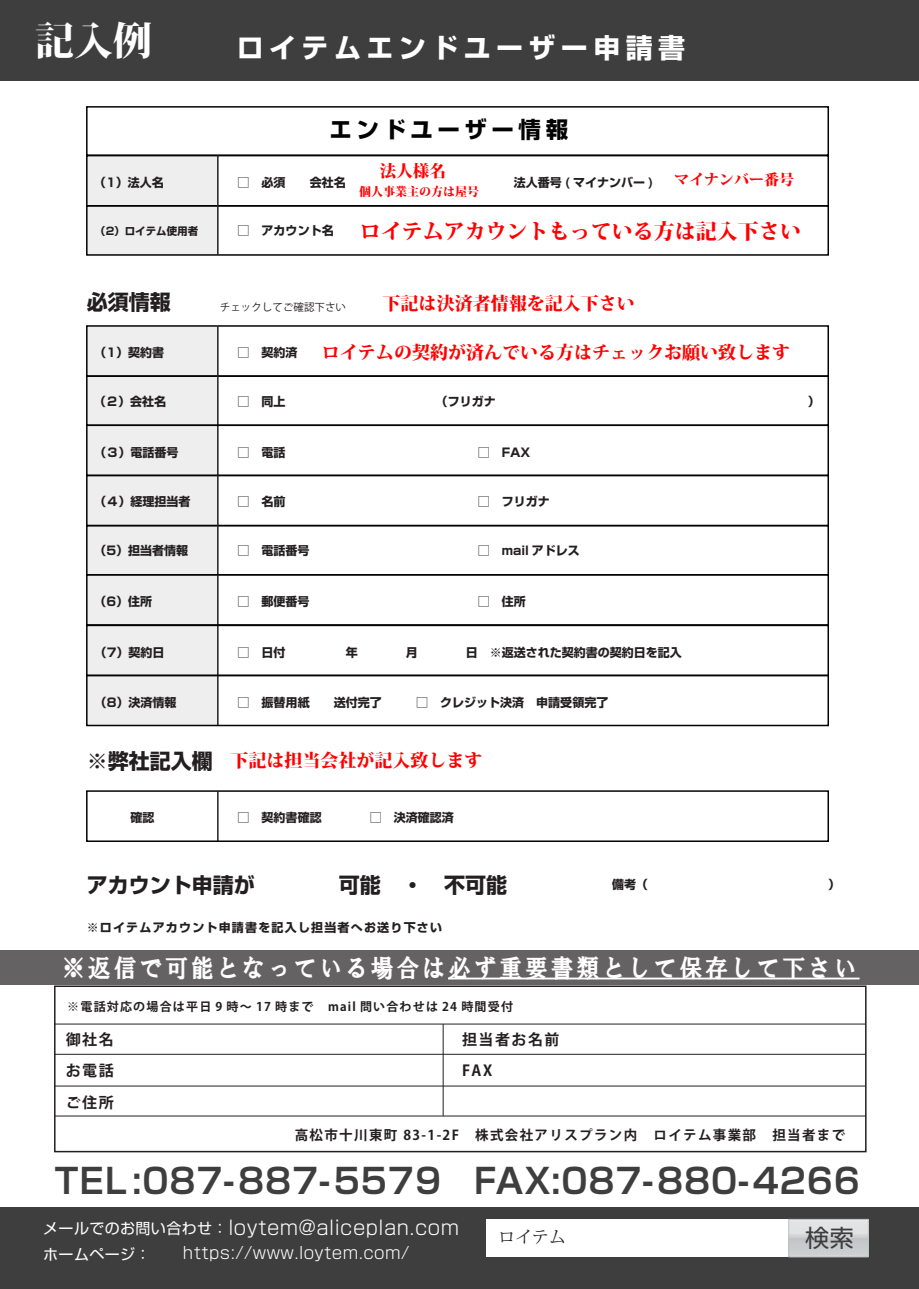
<style>
.page{position:relative;width:919px;height:1289px;background:#fff}
.page>*{position:absolute;margin:0;border:0;box-sizing:border-box;transform-origin:0 0}
.t1{font:800 39px "Koz Min Pro";color:#fff}
.t2{font:700 34.5px "Shin Go Pro De";letter-spacing:.025em;color:#3e3e3f}
.t3{font:700 27px "Shin Go Pro";letter-spacing:.2em;color:#fff}
.t4{font:25.5px "HG Soei Presence EB";letter-spacing:.12em;color:#fff;scale:.9 1}
.t5{font:24px "Shin Go Pro";color:#3e3e3f}
.t6{font:700 22.5px "Shin Go Pro";letter-spacing:.2em;color:#030303}
.t7{font:700 21px "Shin Go Pro";color:#231f20}
.t8{font:800 21px "Koz Min Pro";color:#f00}
.t9{font:300 19.5px "Shin Go Pro";letter-spacing:.025em;color:#fff}
.t10{font:800 18px "Koz Min Pro";color:#f00}
.t11{font:300 16.5px "Shin Go Pro";letter-spacing:.025em;color:#fff}
.t12{font:16.5px "Koz Min Pr 6 N";color:#231f20}
.t13{font:800 16.5px "Koz Min Pro";color:#f00}
.t14{font:15px/25.7px "Shin Go Pro";letter-spacing:.025em;color:#fff}
.t15{font:700 15px "Koz Go Pro";letter-spacing:.1em;color:#231f20}
.t16{font:800 15px "Koz Min Pro";color:#f00}
.t17{font:700 13.5px "Koz Go Pro";letter-spacing:.1em;color:#231f20}
.t18{font:700 12px "Shin Go Pro";color:#231f20}
.t19{font:700 12px "Koz Go Pro";letter-spacing:.1em;color:#231f20}
.t20{font:700 12px "Shin Go Pro";letter-spacing:.1em;color:#231f20}
.t21{font:800 12px "Koz Min Pro";color:#f00}
.t22{font:10.5px "Koz Go Pro";color:#231f20}
.t23{font:700 10.5px "Shin Go Pro";color:#231f20}
</style>
<div class="page">
<div style="left:87px;top:206px;width:131px;height:49px;background:#eee"></div>
<div style="left:87px;top:156px;width:131px;height:49px;background:#eee"></div>
<div style="left:0;top:950px;width:918px;height:34px;background:#656264"></div>
<div style="left:0;top:0;width:918px;height:81px;background:#3e3e3f"></div>
<div style="left:0;top:1207px;width:918px;height:81px;background:#3e3e3f"></div>
<div style="left:486px;top:1219px;width:302px;height:37px;background:#fff"></div>
<div style="left:788px;top:1218px;width:80px;height:39px;border:1px solid #c2c3c5"></div>
<svg style="left:788px;top:1219px;width:80px;height:37px;background:#d2d4d5"></svg>
<hr style="left:448px;top:977px;width:411px;height:2px;background:#fff">
<div style="left:54px;top:985px;width:812px;height:167px;border:2px solid #231f20"></div>
<hr style="left:55px;top:1023px;width:810px;height:1px;background:#231f20">
<hr style="left:55px;top:1053px;width:810px;height:1px;background:#231f20">
<hr style="left:55px;top:1085px;width:810px;height:1px;background:#231f20">
<hr style="left:55px;top:1115px;width:810px;height:1px;background:#231f20">
<hr style="left:443px;top:1024px;width:1px;height:91px;background:#231f20">
<div style="left:86px;top:106px;width:743px;height:50px;border:2px solid #030303"></div>
<hr style="left:217px;top:156px;width:1px;height:50px;background:#231f20">
<div style="left:86px;top:205px;width:743px;height:51px;border:2px solid #030303"></div>
<hr style="left:217px;top:205px;width:1px;height:50px;background:#231f20">
<div style="left:87px;top:376px;width:131px;height:49px;background:#eee"></div>
<div style="left:87px;top:326px;width:131px;height:49px;background:#eee"></div>
<div style="left:87px;top:426px;width:131px;height:49px;background:#eee"></div>
<div style="left:86px;top:325px;width:743px;height:52px;border:2px solid #030303"></div>
<hr style="left:217px;top:326px;width:1px;height:50px;background:#231f20">
<div style="left:86px;top:375px;width:743px;height:51px;border:2px solid #030303"></div>
<hr style="left:217px;top:375px;width:1px;height:50px;background:#231f20">
<hr style="left:217px;top:426px;width:1px;height:50px;background:#231f20">
<div style="left:86px;top:424px;width:743px;height:52px;border:2px solid #030303"></div>
<div style="left:87px;top:525px;width:131px;height:49px;background:#eee"></div>
<div style="left:87px;top:476px;width:131px;height:49px;background:#eee"></div>
<div style="left:87px;top:575px;width:131px;height:50px;background:#eee"></div>
<div style="left:86px;top:474px;width:743px;height:52px;border:2px solid #030303"></div>
<hr style="left:217px;top:475px;width:1px;height:50px;background:#231f20">
<div style="left:86px;top:525px;width:743px;height:50px;border:2px solid #030303"></div>
<hr style="left:217px;top:524px;width:1px;height:50px;background:#231f20">
<hr style="left:217px;top:575px;width:1px;height:50px;background:#231f20">
<div style="left:86px;top:574px;width:743px;height:51px;border:2px solid #030303"></div>
<div style="left:87px;top:626px;width:131px;height:49px;background:#eee"></div>
<hr style="left:217px;top:626px;width:1px;height:50px;background:#231f20">
<div style="left:86px;top:624px;width:743px;height:52px;border:2px solid #030303"></div>
<div style="left:87px;top:676px;width:131px;height:49px;background:#eee"></div>
<hr style="left:217px;top:675px;width:1px;height:51px;background:#231f20">
<div style="left:86px;top:674px;width:743px;height:52px;border:2px solid #030303"></div>
<hr style="left:217px;top:791px;width:1px;height:50px;background:#231f20">
<div style="left:86px;top:790px;width:743px;height:52px;border:2px solid #030303"></div>
<h1 class="t1" style="left:35px;top:11px;width:118px">記入例</h1>
<h3 class="t3" style="left:237px;top:26px;width:450px">ロイテムエンドユーザー申請書</h3>
<p class="t18" style="left:94px;top:172px;width:71px">（1）法人名</p>
<p class="t23" style="left:95px;top:223px;width:105px">（2）ロイテム使用者</p>
<h3 class="t7" style="left:87px;top:285px;width:86px">必須情報</h3>
<p class="t18" style="left:94px;top:343px;width:71px">（1）契約書</p>
<p class="t18" style="left:94px;top:391px;width:73px">（２）会社名</p>
<p class="t18" style="left:94px;top:442px;width:85px">（３）電話番号</p>
<p class="t18" style="left:94px;top:492px;width:97px">（４）経理担当者</p>
<p class="t18" style="left:94px;top:541px;width:95px">（5）担当者情報</p>
<p class="t18" style="left:94px;top:592px;width:59px">（6）住所</p>
<h3 class="t6" style="left:329px;top:112px;width:240px">エンドユーザー情報</h3>
<h3 class="t13" style="left:380px;top:159px;width:67px">法人様名</h3>
<p class="t16" style="left:674px;top:168px;width:121px">マイナンバー番号</p>
<h3 class="t8" style="left:360px;top:216px;width:443px">ロイテムアカウントもっている方は記入下さい</h3>
<p class="t18" style="left:237px;top:172px;width:109px">□ 必須　　会社名</p>
<p class="t18" style="left:513px;top:172px;width:141px">法人番号 ( マイナンバー )</p>
<p class="t21" style="left:359px;top:183px;width:121px">個人事業主の方は屋号</p>
<p class="t18" style="left:237px;top:221px;width:97px">□ アカウント名</p>
<p class="t22" style="left:220px;top:300px;width:127px">チェックしてご確認下さい</p>
<h3 class="t10" style="left:382px;top:290px;width:253px">下記は決済者情報を記入下さい</h3>
<h3 class="t10" style="left:322px;top:339px;width:469px">ロイテムの契約が済んでいる方はチェックお願い致します</h3>
<p class="t18" style="left:237px;top:343px;width:61px">□ 契約済</p>
<p class="t18" style="left:237px;top:391px;width:49px">□ 同上</p>
<p class="t18" style="left:429px;top:391px;width:67px">　（フリガナ</p>
<p class="t18" style="left:807px;top:391px;width:13px">）</p>
<p class="t18" style="left:237px;top:442px;width:49px">□ 電話</p>
<p class="t18" style="left:477px;top:442px;width:54px">□ FAX</p>
<p class="t18" style="left:237px;top:492px;width:49px">□ 名前</p>
<p class="t18" style="left:477px;top:492px;width:73px">□ フリガナ</p>
<p class="t18" style="left:237px;top:541px;width:73px">□ 電話番号</p>
<p class="t18" style="left:477px;top:541px;width:104px">□ mail アドレス</p>
<p class="t18" style="left:237px;top:592px;width:73px">□ 郵便番号</p>
<p class="t18" style="left:477px;top:592px;width:49px">□ 住所</p>
<p class="t18" style="left:95px;top:642px;width:71px">（7）契約日</p>
<p class="t18" style="left:237px;top:642px;width:49px">□ 日付</p>
<p class="t18" style="left:345px;top:642px;width:13px">年</p>
<p class="t18" style="left:405px;top:642px;width:13px">月</p>
<p class="t18" style="left:465px;top:642px;width:217px">日　※返送された契約書の契約日を記入</p>
<p class="t18" style="left:95px;top:692px;width:83px">（8）決済情報</p>
<p class="t18" style="left:237px;top:692px;width:145px">□ 振替用紙　　送付完了</p>
<p class="t18" style="left:416px;top:692px;width:193px">□ クレジット決済　申請受領完了</p>
<h3 class="t7" style="left:87px;top:744px;width:128px">※弊社記入欄</h3>
<h3 class="t10" style="left:230px;top:747px;width:253px">下記は担当会社が記入致します</h3>
<p class="t18" style="left:130px;top:808px;width:25px">確認</p>
<p class="t18" style="left:237px;top:808px;width:85px">□ 契約書確認</p>
<p class="t18" style="left:369px;top:808px;width:85px">□ 決済確認済</p>
<h3 class="t7" style="left:87px;top:868px;width:170px">アカウント申請が</h3>
<h3 class="t7" style="left:339px;top:868px;width:169px">可能　・　不可能</h3>
<p class="t18" style="left:612px;top:875px;width:37px">備考（</p>
<p class="t18" style="left:828px;top:875px;width:13px">）</p>
<p class="t20" style="left:87px;top:917px;width:357px">※ロイテムアカウント申請書を記入し担当者へお送り下さい</p>
<h3 class="t4" style="left:62px;top:954px;width:884px">※返信で可能となっている場合は必ず重要書類として保存して下さい</h3>
<p class="t19" style="left:67px;top:998px;width:447px">※電話対応の場合は平日 9 時～ 17 時まで　mail 問い合わせは 24 時間受付</p>
<p class="t15" style="left:66px;top:1029px;width:49px">御社名</p>
<p class="t15" style="left:462px;top:1029px;width:99px">担当者お名前</p>
<p class="t15" style="left:66px;top:1061px;width:49px">お電話</p>
<p class="t15" style="left:462px;top:1061px;width:32px">FAX</p>
<p class="t15" style="left:66px;top:1092px;width:49px">ご住所</p>
<p class="t17" style="left:295px;top:1125px;width:552px">高松市十川東町 83-1-2F　株式会社アリスプラン内　ロイテム事業部　担当者まで</p>
<h2 class="t2" style="left:55px;top:1152px;width:806px">TEL :087-887-5579 FAX:087-880-4266</h2>
<h3 class="t9" style="left:228px;top:1211px;width:232px">loytem@aliceplan.com</h3>
<h3 class="t12" style="left:498px;top:1227px;width:69px">ロイテム</h3>
<h3 class="t5" style="left:805px;top:1218px;width:50px">検索</h3>
<p class="t14" style="left:43px;top:1213px;width:186px">メールでのお問い合わせ：ホームページ：</p>
<h3 class="t11" style="left:183px;top:1239px;width:228px">https://www.loytem.com/</h3>
</div>
